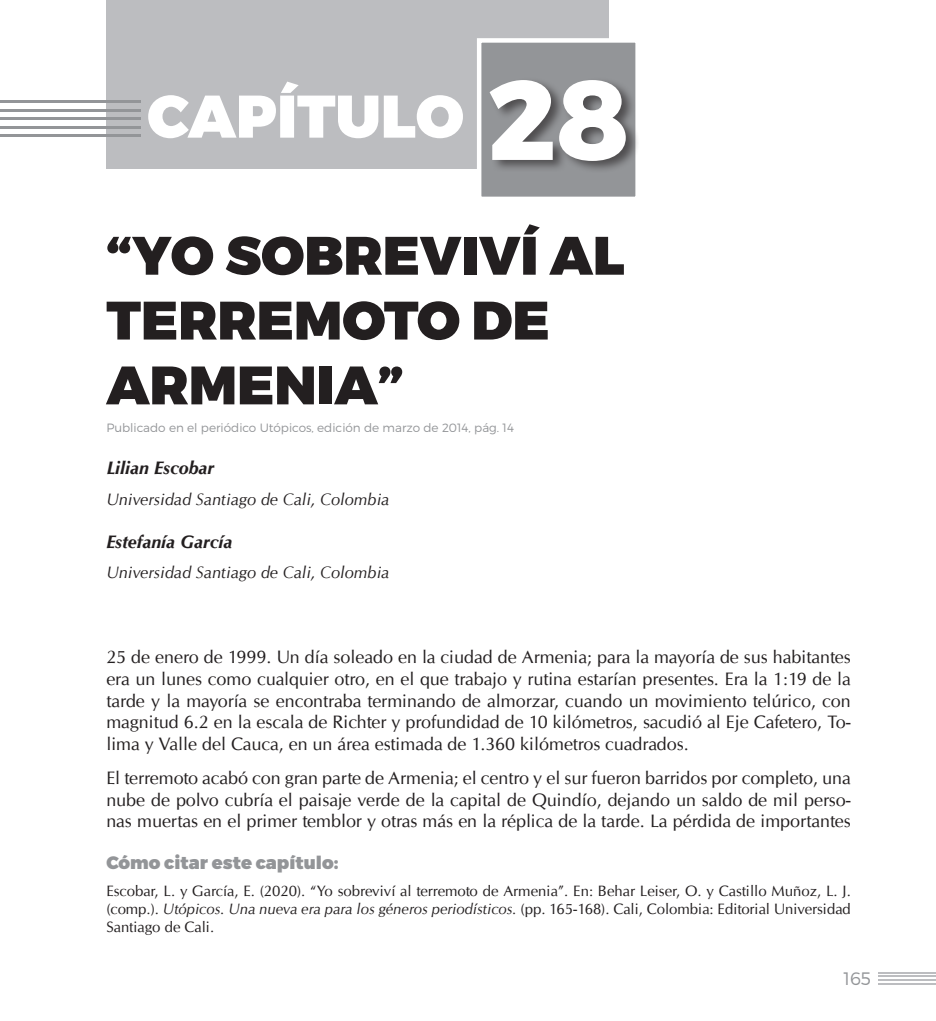
<style>
.page{position:relative;width:936px;height:1021px;background:#fff}
.page>*{position:absolute;margin:0;border:0;box-sizing:border-box;transform-origin:0 0}
.t1{font:112.5px "Trueno Ex Bd";color:#fff}
.t2{font:60px "Trueno Blk";color:#fff}
.t3{font:54px/64.8px "Trueno Blk";color:#231f20}
.t4{font:18px/21.6px "URW Classico";color:#231f20;text-align:justify}
.t5{font:italic 700 18px "URW Classico";color:#231f20}
.t6{font:18px "Trueno Blk";color:#939598}
.t7{font:18px "Trueno Lt";color:#939598}
.t8{font:italic 16.5px "URW Classico";color:#231f20}
.t9{font:15px/18px "URW Classico";color:#231f20;text-align:justify}
.t10{font:12px "Trueno Lt";color:#939598}
.s1{font-style:italic}
</style>
<div class="page">
<div style="left:107px;top:0;width:502px;height:169px;background:#bcbdc0"></div>
<hr style="left:1px;top:101px;width:140px;height:2px;background:#939598">
<hr style="left:1px;top:109px;width:140px;height:2px;background:#939598">
<hr style="left:1px;top:117px;width:140px;height:3px;background:#939598">
<hr style="left:1px;top:126px;width:140px;height:2px;background:#939598">
<hr style="left:1px;top:134px;width:140px;height:2px;background:#939598">
<div style="left:477px;top:38px;width:163px;height:163px;background:#939598;border:4px solid #fff"></div>
<hr style="left:878px;top:983px;width:57px;height:1px;background:#bcbdc0">
<hr style="left:878px;top:979px;width:57px;height:1px;background:#bcbdc0">
<hr style="left:878px;top:975px;width:57px;height:2px;background:#bcbdc0">
<hr style="left:878px;top:971px;width:57px;height:2px;background:#bcbdc0">
<div style="left:489px;top:77px;width:151px;height:97px;background:#231f20;opacity:.6"></div>
<h2 class="t2" style="left:147px;top:79px;width:318px">CAPÍTULO</h2>
<h1 class="t1" style="left:487px;top:50px;width:143px">28</h1>
<h3 class="t3" style="left:106px;top:225px;width:519px">“YO SOBREVIVÍ AL<br>TERREMOTO DE<br>ARMENIA”</h3>
<p class="t10" style="left:106px;top:420px;width:409px">Publicado en el periódico Utópicos, edición de marzo de 2014, pág. 14</p>
<p class="t5" style="left:106px;top:456px;width:110px">Lilian Escobar</p>
<p class="t8" style="left:106px;top:488px;width:285px">Universidad Santiago de Cali, Colombia</p>
<p class="t5" style="left:106px;top:530px;width:127px">Estefanía García</p>
<p class="t8" style="left:106px;top:561px;width:285px">Universidad Santiago de Cali, Colombia</p>
<p class="t4" style="left:106px;top:646px;width:746px">25 de enero de 1999. Un día soleado en la ciudad de Armenia; para la mayoría de sus habitantes era un lunes como cualquier otro, en el que trabajo y rutina estarían presentes. Era la 1:19 de la tarde y la mayoría se encontraba terminando de almorzar, cuando un movimiento telúrico, con magnitud 6.2 en la escala de Richter y profundidad de 10 kilómetros, sacudió al Eje Cafetero, To&shy;lima y Valle del Cauca, en un área estimada de 1.360 kilómetros cuadrados.</p>
<p class="t4" style="left:106px;top:767px;width:746px">El terremoto acabó con gran parte de Armenia; el centro y el sur fueron barridos por completo, una nube de polvo cubría el paisaje verde de la capital de Quindío, dejando un saldo de mil perso&shy;nas muertas en el primer temblor y otras más en la réplica de la tarde. La pérdida de importantes</p>
<p class="t6" style="left:106px;top:851px;width:233px">Cómo citar este capítulo:</p>
<p class="t9" style="left:106px;top:881px;width:746px">Escobar, L. y García, E. (2020). “Yo sobreviví al terremoto de Armenia”. En: Behar Leiser, O. y Castillo Muñoz, L. J. (comp.). <span class="s1">Utópicos. Una nueva era para los géneros periodísticos.</span> (pp. 165-168). Cali, Colombia: Editorial Universidad Santiago de Cali.</p>
<p class="t7" style="left:843px;top:967px;width:29px">165</p>
</div>
